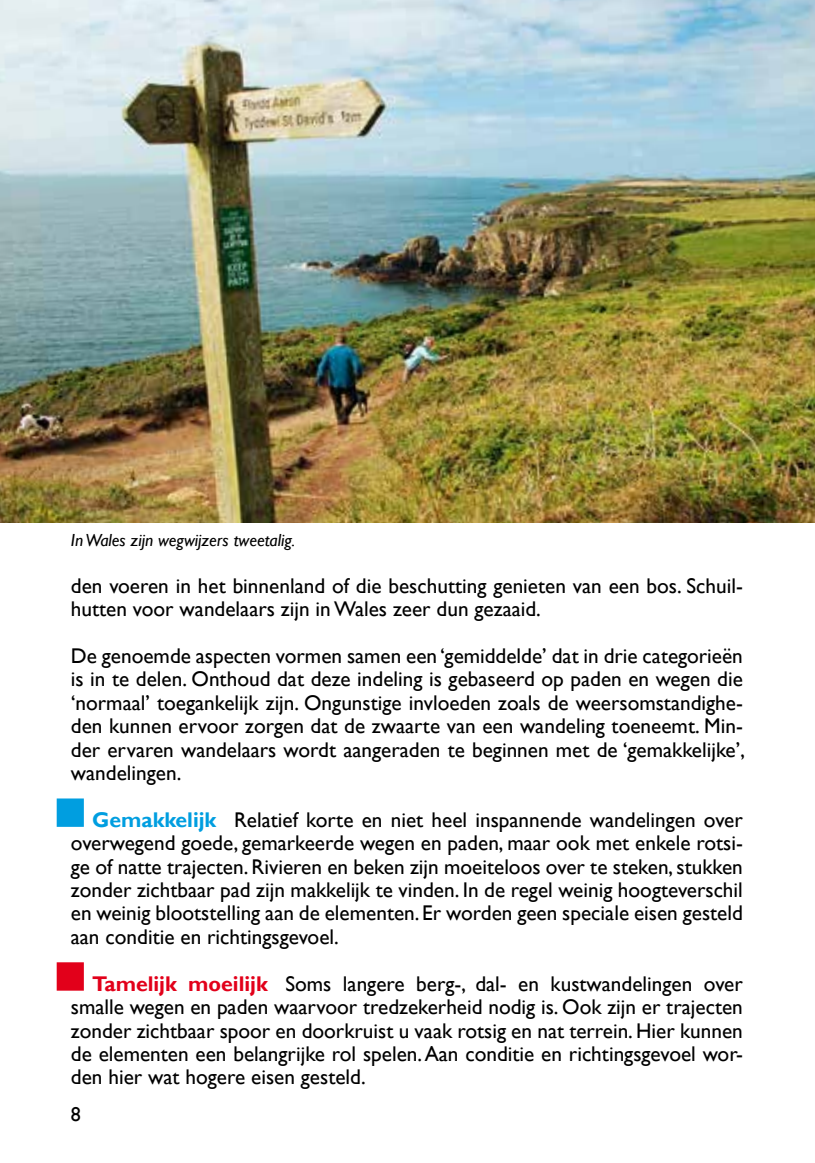
<style>
.page{position:relative;width:815px;height:1163px;background:#fff}
.page>*{position:absolute;margin:0;border:0;box-sizing:border-box;transform-origin:0 0}
.t1{font:21.25px/23.5px "Gill Sans";color:#000;text-align:justify}
.t2{font:20px "Gill Sans";color:#000}
.t3{font:italic 17.5px "Gill Sans";color:#000}
.s1{font-weight:700;color:#009ee0}
.s2{font-weight:700;color:#e2001a}
</style>
<div class="page">
<div style="left:57px;top:798px;width:27px;height:28px;background:#009ee0"></div>
<div style="left:57px;top:962px;width:27px;height:28px;background:#e2001a"></div>
<img style="left:0;top:0;width:815px;height:522px">
<p class="t3" style="left:71px;top:530px;width:226px">In Wales zijn wegwijzers tweetalig.</p>
<p class="t1" style="left:71px;top:574px;width:674px">den voeren in het binnenland of die beschutting genieten van een bos. Schuil&shy;hutten voor wandelaars zijn in Wales zeer dun gezaaid.</p>
<p class="t1" style="left:71px;top:644px;width:676px">De genoemde aspecten vormen samen een ‘gemiddelde’ dat in drie categorieën is in te delen. Onthoud dat deze indeling is gebaseerd op paden en wegen die ‘normaal’ toegankelijk zijn. Ongunstige invloeden zoals de weersomstandighe&shy;den kunnen ervoor zorgen dat de zwaarte van een wandeling toeneemt. Min&shy;der ervaren wandelaars wordt aangeraden te beginnen met de ‘gemakkelijke’, wandelingen.</p>
<p class="t1" style="left:71px;top:808px;width:674px;text-indent:21px"><span class="s1">Gemakkelijk</span> Relatief korte en niet heel inspannende wandelingen over overwegend goede, gemarkeerde wegen en paden, maar ook met enkele rotsi&shy;ge of natte trajecten. Rivieren en beken zijn moeiteloos over te steken, stukken zonder zichtbaar pad zijn makkelijk te vinden. In de regel weinig hoogteverschil en weinig blootstelling aan de elementen. Er worden geen speciale eisen gesteld aan conditie en richtingsgevoel.</p>
<p class="t1" style="left:71px;top:972px;width:674px;text-indent:21px"><span class="s2">Tamelijk moeilijk</span> Soms langere berg-, dal- en kustwandelingen over smalle wegen en paden waarvoor tredzekerheid nodig is. Ook zijn er trajecten zonder zichtbaar spoor en doorkruist u vaak rotsig en nat terrein. Hier kunnen de elementen een belangrijke rol spelen. Aan conditie en richtingsgevoel wor&shy;den hier wat hogere eisen gesteld.</p>
<p class="t2" style="left:71px;top:1102px;width:11px">8</p>
</div>
